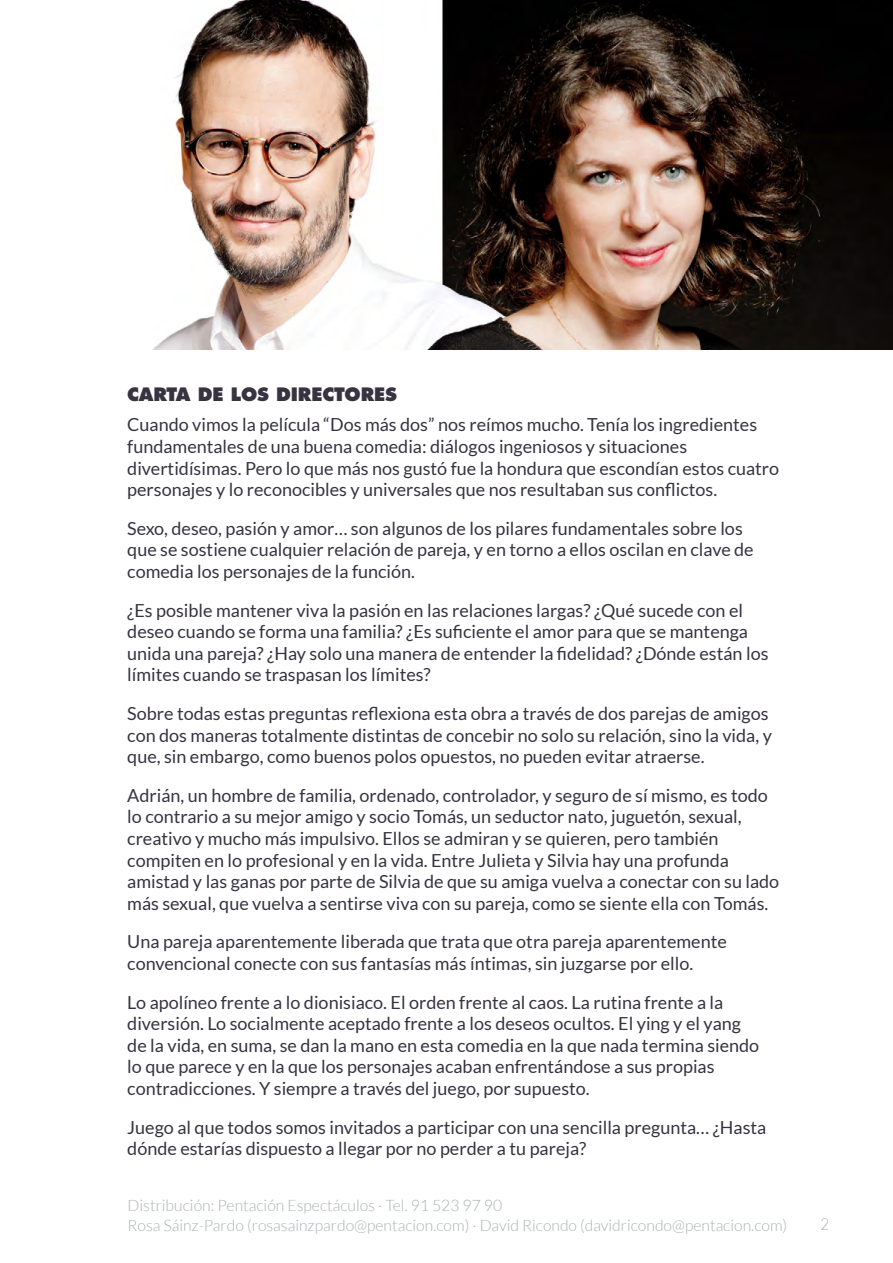
<style>
.page{position:relative;width:893px;height:1263px;background:#fff}
.page>*{position:absolute;margin:0;border:0;box-sizing:border-box;transform-origin:0 0}
.t1{font:18px/21.6px "Lato";color:#373341}
.t2{font:800 18px "Futura";letter-spacing:-.01em;color:#373341}
.t3{font:300 16.5px "Lato";color:#aab0b3;scale:.91 1}
.t4{font:300 15.75px/19.5px "Lato";color:#aab0b3}
</style>
<div class="page">
<img style="left:153px;top:0;width:740px;height:349px">
<p class="t2" style="left:127px;top:383px;width:271px">CARTA DE LOS DIRECTORES</p>
<p class="t1" style="left:127px;top:414px;width:653px">Cuando vimos la película “Dos más dos” nos reímos mucho. Tenía los ingredientes fundamentales de una buena comedia: diálogos ingeniosos y situaciones divertidísimas. Pero lo que más nos gustó fue la hondura que escondían estos cuatro personajes y lo reconocibles y universales que nos resultaban sus conflictos.</p>
<p class="t1" style="left:127px;top:517px;width:628px">Sexo, deseo, pasión y amor… son algunos de los pilares fundamentales sobre los que se sostiene cualquier relación de pareja, y en torno a ellos oscilan en clave de comedia los personajes de la función.</p>
<p class="t1" style="left:127px;top:599px;width:643px">¿Es posible mantener viva la pasión en las relaciones largas? ¿Qué sucede con el deseo cuando se forma una familia? ¿Es suficiente el amor para que se mantenga unida una pareja? ¿Hay solo una manera de entender la fidelidad? ¿Dónde están los límites cuando se traspasan los límites?</p>
<p class="t1" style="left:127px;top:702px;width:646px">Sobre todas estas preguntas reflexiona esta obra a través de dos parejas de amigos con dos maneras totalmente distintas de concebir no solo su relación, sino la vida, y que, sin embargo, como buenos polos opuestos, no pueden evitar atraerse.</p>
<p class="t1" style="left:127px;top:784px;width:653px">Adrián, un hombre de familia, ordenado, controlador, y seguro de sí mismo, es todo lo contrario a su mejor amigo y socio Tomás, un seductor nato, juguetón, sexual, creativo y mucho más impulsivo. Ellos se admiran y se quieren, pero también compiten en lo profesional y en la vida. Entre Julieta y Silvia hay una profunda amistad y las ganas por parte de Silvia de que su amiga vuelva a conectar con su lado más sexual, que vuelva a sentirse viva con su pareja, como se siente ella con Tomás.</p>
<p class="t1" style="left:127px;top:931px;width:601px">Una pareja aparentemente liberada que trata que otra pareja aparentemente convencional conecte con sus fantasías más íntimas, sin juzgarse por ello.</p>
<p class="t1" style="left:127px;top:991px;width:633px">Lo apolíneo frente a lo dionisiaco. El orden frente al caos. La rutina frente a la diversión. Lo socialmente aceptado frente a los deseos ocultos. El ying y el yang de la vida, en suma, se dan la mano en esta comedia en la que nada termina siendo lo que parece y en la que los personajes acaban enfrentándose a sus propias contradicciones. Y siempre a través del juego, por supuesto.</p>
<p class="t1" style="left:127px;top:1116px;width:641px">Juego al que todos somos invitados a participar con una sencilla pregunta… ¿Hasta dónde estarías dispuesto a llegar por no perder a tu pareja?</p>
<p class="t4" style="left:128px;top:1196px;width:661px">Distribución: Pentación Espectáculos · Tel. 91 523 97 90<br>Rosa Sáinz-Pardo (rosasainzpardo@pentacion.com) · David Ricondo (davidricondo@pentacion.com)</p>
<p class="t3" style="left:820px;top:1215px;width:11px">2</p>
</div>
